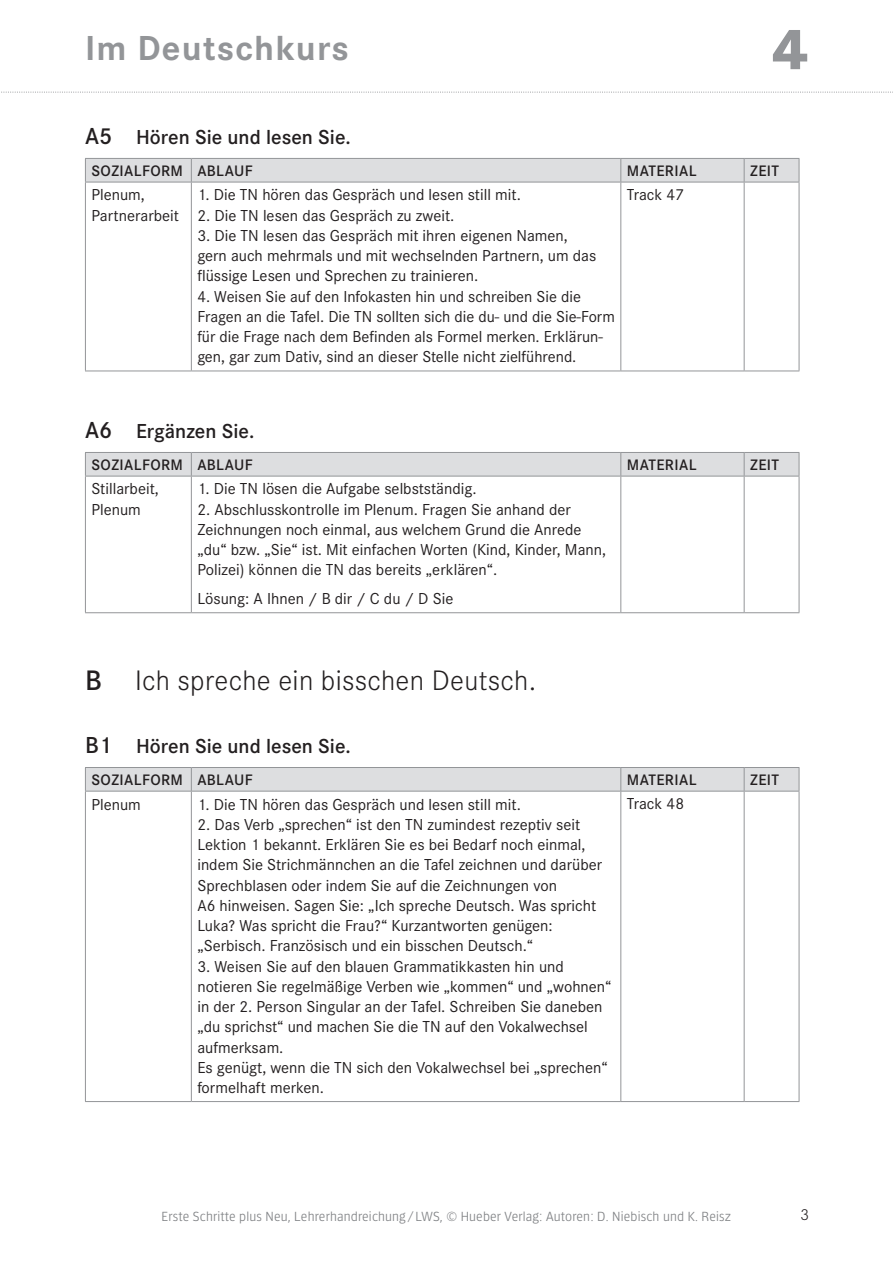
<style>
.page{position:relative;width:893px;height:1263px;background:#fff}
.page>*{position:absolute;margin:0;border:0;box-sizing:border-box;transform-origin:0 0}
.t1{font:800 60px "Corporate S";color:#939598}
.t2{font:700 36px "Corporate S";letter-spacing:.03em;color:#939598}
.t3{font:300 29.25px "Corporate S";letter-spacing:.01em;color:#231f20}
.t4{font:600 21px "Corporate S";color:#231f20}
.t5{font:16.5px/20.2px "Corporate S";color:#231f20}
.t6{font:300 16.5px "Corporate S";color:#231f20}
.t7{font:600 15.75px "Corporate S";letter-spacing:.025em;color:#231f20}
.t8{font:300 13.5px "Forward Sans";letter-spacing:.01em;color:#808285}
.s1{font-size:24px}
.s2{font-weight:600}
</style>
<div class="page">
<svg style="left:1px;top:92px;width:892px;height:1px"></svg>
<hr style="left:191px;top:182px;width:1px;height:189px;background:#939598">
<hr style="left:620px;top:182px;width:1px;height:189px;background:#939598">
<hr style="left:744px;top:182px;width:1px;height:189px;background:#939598">
<hr style="left:85px;top:182px;width:1px;height:189px;background:#939598">
<hr style="left:799px;top:182px;width:1px;height:189px;background:#939598">
<hr style="left:85px;top:371px;width:106px;height:1px;background:#939598">
<hr style="left:191px;top:371px;width:430px;height:1px;background:#939598">
<hr style="left:621px;top:371px;width:123px;height:1px;background:#939598">
<hr style="left:744px;top:371px;width:55px;height:1px;background:#939598">
<hr style="left:85px;top:182px;width:106px;height:1px;background:#939598">
<hr style="left:191px;top:182px;width:430px;height:1px;background:#939598">
<hr style="left:621px;top:182px;width:123px;height:1px;background:#939598">
<hr style="left:744px;top:182px;width:55px;height:1px;background:#939598">
<svg style="left:85px;top:158px;width:715px;height:24px;background:#d8d9db"></svg>
<hr style="left:191px;top:476px;width:1px;height:136px;background:#939598">
<hr style="left:620px;top:476px;width:1px;height:136px;background:#939598">
<hr style="left:744px;top:476px;width:1px;height:136px;background:#939598">
<hr style="left:85px;top:476px;width:1px;height:136px;background:#939598">
<hr style="left:799px;top:476px;width:1px;height:136px;background:#939598">
<hr style="left:85px;top:612px;width:106px;height:1px;background:#939598">
<hr style="left:191px;top:612px;width:430px;height:1px;background:#939598">
<hr style="left:621px;top:612px;width:123px;height:1px;background:#939598">
<hr style="left:744px;top:612px;width:55px;height:1px;background:#939598">
<hr style="left:85px;top:476px;width:106px;height:1px;background:#939598">
<hr style="left:191px;top:476px;width:430px;height:1px;background:#939598">
<hr style="left:621px;top:476px;width:123px;height:1px;background:#939598">
<hr style="left:744px;top:476px;width:55px;height:1px;background:#939598">
<svg style="left:85px;top:452px;width:715px;height:24px;background:#d8d9db"></svg>
<hr style="left:191px;top:791px;width:1px;height:310px;background:#939598">
<hr style="left:620px;top:791px;width:1px;height:310px;background:#939598">
<hr style="left:744px;top:791px;width:1px;height:310px;background:#939598">
<hr style="left:85px;top:791px;width:1px;height:310px;background:#939598">
<hr style="left:799px;top:791px;width:1px;height:310px;background:#939598">
<hr style="left:85px;top:1101px;width:106px;height:1px;background:#939598">
<hr style="left:191px;top:1101px;width:430px;height:1px;background:#939598">
<hr style="left:621px;top:1101px;width:123px;height:1px;background:#939598">
<hr style="left:744px;top:1101px;width:55px;height:1px;background:#939598">
<hr style="left:85px;top:791px;width:106px;height:1px;background:#939598">
<hr style="left:191px;top:791px;width:430px;height:1px;background:#939598">
<hr style="left:621px;top:791px;width:123px;height:1px;background:#939598">
<hr style="left:744px;top:791px;width:55px;height:1px;background:#939598">
<svg style="left:85px;top:767px;width:715px;height:24px;background:#d8d9db"></svg>
<h2 class="t2" style="left:85px;top:27px;width:265px">Im Deutschkurs</h2>
<h1 class="t1" style="left:772px;top:13px;width:38px">4</h1>
<p class="t4" style="left:85px;top:125px;width:267px"><span class="s1">A5</span> Hören Sie und lesen Sie.</p>
<p class="t7" style="left:91px;top:162px;width:163px">SOZIALFORM ABLAUF</p>
<p class="t7" style="left:627px;top:162px;width:71px">MATERIAL</p>
<p class="t7" style="left:750px;top:162px;width:31px">ZEIT</p>
<p class="t5" style="left:91px;top:185px;width:89px">Plenum,<br>Partnerarbeit</p>
<p class="t5" style="left:197px;top:185px;width:325px">1. Die TN hören das Gespräch und lesen still mit.</p>
<p class="t5" style="left:627px;top:185px;width:59px">Track 47</p>
<p class="t5" style="left:197px;top:205px;width:259px">2. Die TN lesen das Gespräch zu zweit.</p>
<p class="t5" style="left:197px;top:226px;width:400px">3. Die TN lesen das Gespräch mit ihren eigenen Namen, gern auch mehrmals und mit wechselnden Partnern, um das flüssige Lesen und Sprechen zu trainieren.</p>
<p class="t5" style="left:197px;top:286px;width:419px">4. Weisen Sie auf den Infokasten hin und schreiben Sie die Fragen an die Tafel. Die TN sollten sich die du- und die Sie-Form für die Frage nach dem Befinden als Formel merken. Erklärun&shy;gen, gar zum Dativ, sind an dieser Stelle nicht zielführend.</p>
<p class="t4" style="left:85px;top:419px;width:171px"><span class="s1">A6</span> Ergänzen Sie.</p>
<p class="t7" style="left:91px;top:456px;width:163px">SOZIALFORM ABLAUF</p>
<p class="t7" style="left:627px;top:456px;width:71px">MATERIAL</p>
<p class="t7" style="left:750px;top:456px;width:31px">ZEIT</p>
<p class="t5" style="left:91px;top:479px;width:69px">Stillarbeit,<br>Plenum</p>
<p class="t5" style="left:197px;top:479px;width:281px">1. Die TN lösen die Aufgabe selbstständig.</p>
<p class="t5" style="left:197px;top:499px;width:410px">2. Abschlusskontrolle im Plenum. Fragen Sie anhand der Zeichnungen noch einmal, aus welchem Grund die Anrede „du“ bzw. „Sie“ ist. Mit einfachen Worten (Kind, Kinder, Mann, Polizei) können die TN das bereits „erklären“.</p>
<p class="t5" style="left:197px;top:589px;width:258px">Lösung: A Ihnen / B dir / C du / D Sie</p>
<h3 class="t3" style="left:85px;top:664px;width:453px"><span class="s2">B</span> Ich spreche ein bisschen Deutsch.</h3>
<p class="t4" style="left:85px;top:734px;width:267px"><span class="s1">B1</span> Hören Sie und lesen Sie.</p>
<p class="t7" style="left:91px;top:771px;width:163px">SOZIALFORM ABLAUF</p>
<p class="t7" style="left:627px;top:771px;width:71px">MATERIAL</p>
<p class="t7" style="left:750px;top:771px;width:31px">ZEIT</p>
<p class="t5" style="left:91px;top:794px;width:51px">Plenum</p>
<p class="t5" style="left:197px;top:794px;width:325px">1. Die TN hören das Gespräch und lesen still mit.</p>
<p class="t5" style="left:197px;top:814px;width:406px">2. Das Verb „sprechen“ ist den TN zumindest rezeptiv seit Lektion 1 bekannt. Erklären Sie es bei Bedarf noch einmal, indem Sie Strichmännchen an die Tafel zeichnen und darüber Sprechblasen oder indem Sie auf die Zeichnungen von<br>A6 hinweisen. Sagen Sie: „Ich spreche Deutsch. Was spricht Luka? Was spricht die Frau?“ Kurzantworten genügen: „Serbisch. Französisch und ein bisschen Deutsch.“</p>
<p class="t5" style="left:197px;top:956px;width:416px">3. Weisen Sie auf den blauen Grammatikkasten hin und notieren Sie regelmäßige Verben wie „kommen“ und „wohnen“ in der 2. Person Singular an der Tafel. Schreiben Sie daneben „du sprichst“ und machen Sie die TN auf den Vokalwechsel aufmerksam.<br>Es genügt, wenn die TN sich den Vokalwechsel bei „sprechen“ formelhaft merken.</p>
<p class="t5" style="left:627px;top:794px;width:59px">Track 48</p>
<p class="t8" style="left:162px;top:1208px;width:571px">Erste Schritte plus Neu, Lehrerhandreichung / LWS, © Hueber Verlag: Autoren: D. Niebisch und K. Reisz</p>
<p class="t6" style="left:800px;top:1205px;width:10px">3</p>
</div>
